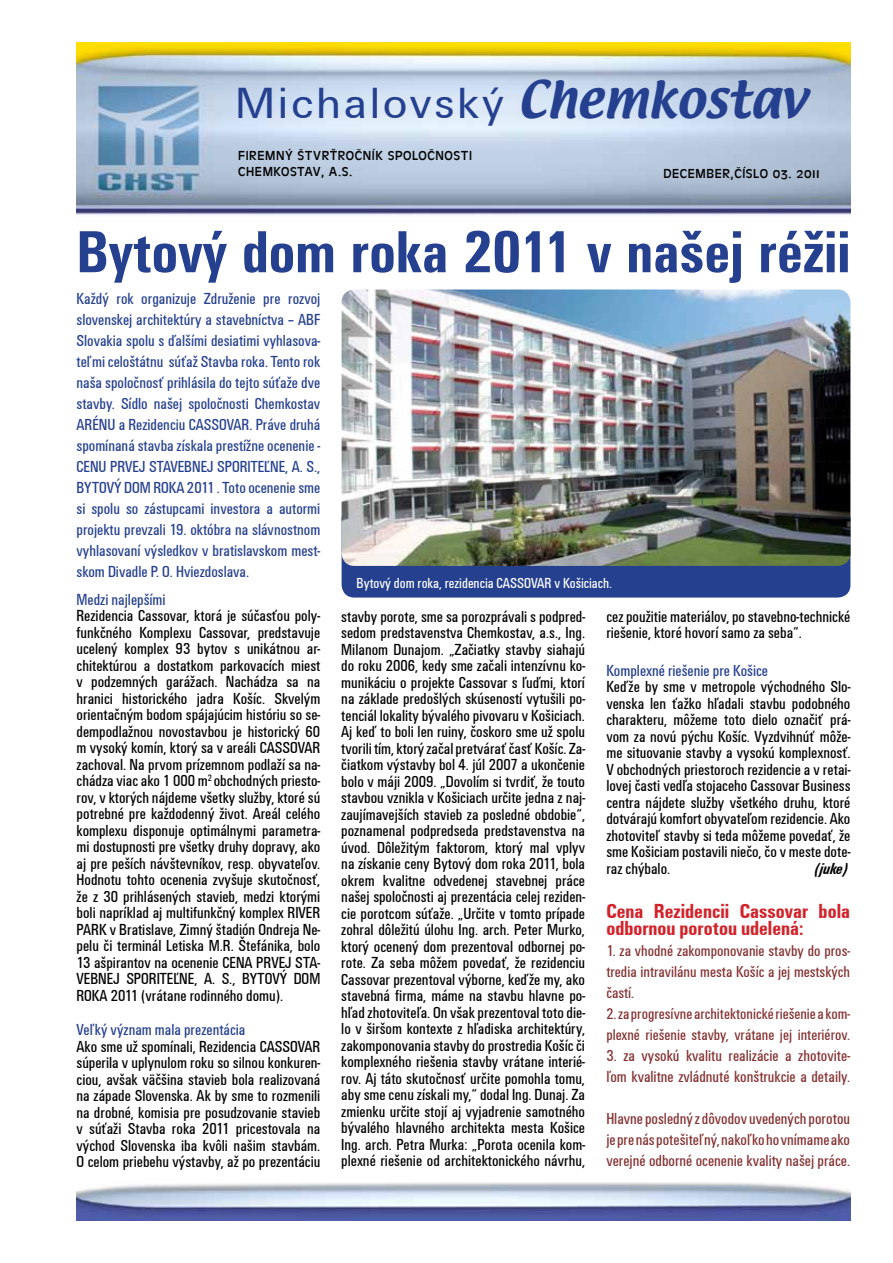
<style>
.page{position:relative;width:893px;height:1263px;background:#fff}
.page>*{position:absolute;margin:0;border:0;box-sizing:border-box;transform-origin:0 0}
.t1{font:700 condensed 61.5px "Unitus TEE";color:#25408f}
.t2{font:45px "Unitus TEE";letter-spacing:.06em;color:#25408f}
.t3{font:700 condensed 21px/16.5px "Unitus TEE";color:#d2232a}
.t4{font:condensed 16.5px/16.5px "Unitus TEE";color:#000;text-align:justify}
.t5{font:condensed 16.5px/21px "Unitus TEE";color:#25408f;text-align:justify}
.t6{font:condensed 16.5px/21px "Unitus TEE";color:#843031}
.t7{font:italic 700 condensed 16.5px "Unitus TEE";color:#000}
.t8{font:condensed 16.2px/21px "Unitus TEE";color:#843031;text-align:justify}
.t9{font:condensed 16.05px/21px "Unitus TEE";color:#843031}
.t10{font:condensed 15px "Unitus TEE";color:#fff}
.t11{font:13.5px/16.2px "Antique Olive SCTEE";letter-spacing:.045em;color:#000}
.s1{font-family:"Textile"}
</style>
<div class="page">
<img style="left:77px;top:43px;width:773px;height:172px">
<img style="left:77px;top:1182px;width:773px;height:38px">
<div style="left:342px;top:506px;width:508px;height:91px;background:#25408f;border-radius:13px"></div>
<img style="left:342px;top:289px;width:508px;height:277px">
<h2 class="t2" style="left:235px;top:78px;width:573px">Michalovský <span class="s1">Chemkostav</span></h2>
<p class="t11" style="left:238px;top:147px;width:235px">FIREMNÝ ŠTVRŤROČNÍK SPOLOČNOSTI<br>CHEMKOSTAV, A.S.</p>
<p class="t11" style="left:663px;top:165px;width:158px">DECEMBER,ČÍSLO 03. 2011</p>
<h1 class="t1" style="left:77px;top:216px;width:775px">Bytový dom roka 2011 v našej réžii</h1>
<p class="t5" style="left:77px;top:288px;width:245px">Každý rok organizuje Združenie pre rozvoj slovenskej architektúry a stavebníctva – ABF Slovakia spolu s ďalšími desiatimi vyhlasova&shy;teľmi celoštátnu súťaž Stavba roka. Tento rok naša spoločnosť prihlásila do tejto súťaže dve stavby. Sídlo našej spoločnosti Chemkostav ARÉNU a Rezidenciu CASSOVAR. Práve druhá spomínaná stavba získala prestížne ocenenie - CENU PRVEJ STAVEBNEJ SPORITEĽNE, A. S., BYTOVÝ DOM ROKA 2011 . Toto ocenenie sme si spolu so zástupcami investora a autormi projektu prevzali 19. októbra na slávnostnom vyhlasovaní výsledkov v bratislavskom mest&shy;skom Divadle P. O. Hviezdoslava.</p>
<p class="t5" style="left:77px;top:589px;width:91px">Medzi najlepšími</p>
<p class="t4" style="left:77px;top:608px;width:245px">Rezidencia Cassovar, ktorá je súčasťou poly&shy;funkčného Komplexu Cassovar, predstavuje ucelený komplex 93 bytov s unikátnou ar&shy;chitektúrou a dostatkom parkovacích miest v podzemných garážach. Nachádza sa na hranici historického jadra Košíc. Skvelým orientačným bodom spájajúcim históriu so se&shy;dempodlažnou novostavbou je historický 60 m vysoký komín, ktorý sa v areáli CASSOVAR zachoval. Na prvom prízemnom podlaží sa na&shy;chádza viac ako 1 000 m<sup>2</sup> obchodných priesto&shy;rov, v ktorých nájdeme všetky služby, ktoré sú potrebné pre každodenný život. Areál celého komplexu disponuje optimálnymi parametra&shy;mi dostupnosti pre všetky druhy dopravy, ako aj pre peších návštevníkov, resp. obyvateľov.<br>Hodnotu tohto ocenenia zvyšuje skutočnosť, že z 30 prihlásených stavieb, medzi ktorými boli napríklad aj multifunkčný komplex RIVER PARK v Bratislave, Zimný štadión Ondreja Ne&shy;pelu či terminál Letiska M.R. Štefánika, bolo 13 ašpirantov na ocenenie CENA PRVEJ STA-VEBNEJ SPORITEĽNE, A. S., BYTOVÝ DOM ROKA 2011 (vrátane rodinného domu).</p>
<p class="t5" style="left:77px;top:1020px;width:170px">Veľký význam mala prezentácia</p>
<p class="t4" style="left:77px;top:1038px;width:245px">Ako sme už spomínali, Rezidencia CASSOVAR súperila v uplynulom roku so silnou konkuren&shy;ciou, avšak väčšina stavieb bola realizovaná na západe Slovenska. Ak by sme to rozmenili na drobné, komisia pre posudzovanie stavieb v súťaži Stavba roka 2011 pricestovala na východ Slovenska iba kvôli našim stavbám.<br>O celom priebehu výstavby, až po prezentáciu</p>
<p class="t10" style="left:357px;top:574px;width:257px">Bytový dom roka, rezidencia CASSOVAR v Košiciach.</p>
<p class="t4" style="left:341px;top:608px;width:245px">stavby porote, sme sa porozprávali s podpred&shy;sedom predstavenstva Chemkostav, a.s., Ing.<br>Milanom Dunajom. „Začiatky stavby siahajú do roku 2006, kedy sme začali intenzívnu ko&shy;munikáciu o projekte Cassovar s ľuďmi, ktorí na základe predošlých skúseností vytušili po&shy;tenciál lokality bývalého pivovaru v Košiciach.<br>Aj keď to boli len ruiny, čoskoro sme už spolu tvorili tím, ktorý začal pretvárať časť Košíc. Za&shy;čiatkom výstavby bol 4. júl 2007 a ukončenie bolo v máji 2009. „Dovolím si tvrdiť, že touto stavbou vznikla v Košiciach určite jedna z naj&shy;zaujímavejších stavieb za posledné obdobie“, poznamenal podpredseda predstavenstva na úvod. Dôležitým faktorom, ktorý mal vplyv na získanie ceny Bytový dom roka 2011, bola okrem kvalitne odvedenej stavebnej práce našej spoločnosti aj prezentácia celej reziden&shy;cie porotcom súťaže. „Určite v tomto prípade zohral dôležitú úlohu Ing. arch. Peter Murko, ktorý ocenený dom prezentoval odbornej po&shy;rote. Za seba môžem povedať, že rezidenciu Cassovar prezentoval výborne, keďže my, ako stavebná firma, máme na stavbu hlavne po&shy;hľad zhotoviteľa. On však prezentoval toto die&shy;lo v širšom kontexte z hľadiska architektúry, zakomponovania stavby do prostredia Košíc či komplexného riešenia stavby vrátane interié&shy;rov. Aj táto skutočnosť určite pomohla tomu, aby sme cenu získali my,“ dodal Ing. Dunaj. Za zmienku určite stojí aj vyjadrenie samotného bývalého hlavného architekta mesta Košice Ing. arch. Petra Murka: „Porota ocenila kom&shy;plexné riešenie od architektonického návrhu,</p>
<p class="t4" style="left:606px;top:608px;width:246px">cez použitie materiálov, po stavebno-technické riešenie, ktoré hovorí samo za seba“.</p>
<p class="t5" style="left:606px;top:660px;width:163px">Komplexné riešenie pre Košice</p>
<p class="t4" style="left:606px;top:679px;width:246px">Keďže by sme v metropole východného Slo&shy;venska len ťažko hľadali stavbu podobného charakteru, môžeme toto dielo označiť prá&shy;vom za novú pýchu Košíc. Vyzdvihnúť môže&shy;me situovanie stavby a vysokú komplexnosť.<br>V obchodných priestoroch rezidencie a v retai&shy;lovej časti vedľa stojaceho Cassovar Business centra nájdete služby všetkého druhu, ktoré dotvárajú komfort obyvateľom rezidencie. Ako zhotoviteľ stavby si teda môžeme povedať, že sme Košiciam postavili niečo, čo v meste dote&shy;raz chýbalo.</p>
<p class="t7" style="left:815px;top:859px;width:35px">(juke)</p>
<p class="t3" style="left:606px;top:903px;width:245px">Cena Rezidencii Cassovar bola odbornou porotou udelená:</p>
<p class="t8" style="left:606px;top:940px;width:245px">1. za vhodné zakomponovanie stavby do pros&shy;tredia intravilánu mesta Košíc a jej mestských častí.</p>
<p class="t9" style="left:606px;top:1003px;width:245px">2. za progresívne architektonické riešenie a kom&shy;plexné riešenie stavby, vrátane jej interiérov.</p>
<p class="t6" style="left:606px;top:1045px;width:245px">3. za vysokú kvalitu realizácie a zhotovite&shy;ľom kvalitne zvládnuté konštrukcie a detaily.</p>
<p class="t6" style="left:606px;top:1108px;width:245px;text-align:justify">Hlavne posledný z dôvodov uvedených porotou je pre nás potešiteľný, nakoľko ho vnímame ako verejné odborné ocenenie kvality našej práce.</p>
</div>
